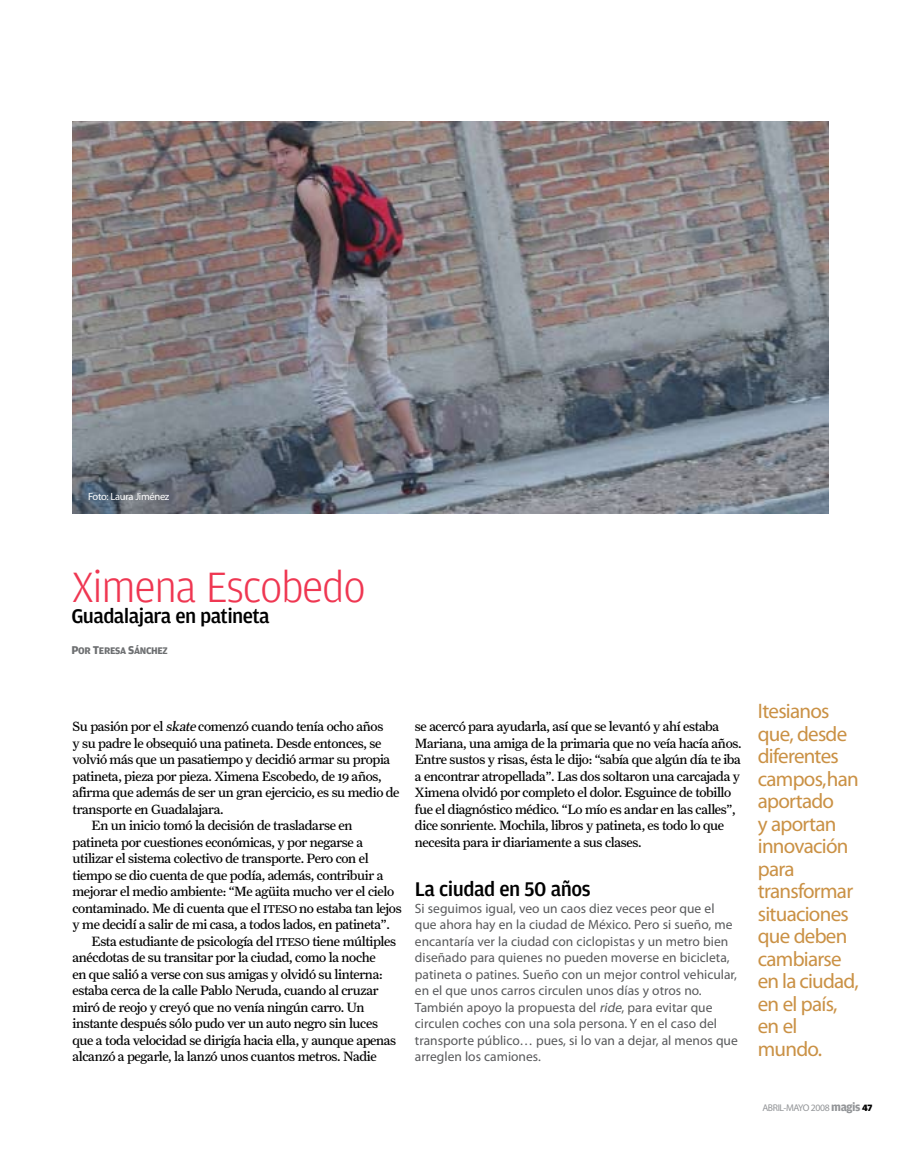
<style>
.page{position:relative;width:915px;height:1149px;background:#fff}
.page>*{position:absolute;margin:0;border:0;box-sizing:border-box;transform-origin:0 0}
.t1{font:300 45px "Amplitude";letter-spacing:-.03em;color:#ef3752}
.t2{font:21px/22.5px "Myriad Pro";letter-spacing:-.035em;color:#ca9145}
.t3{font:500 21px "Amplitude";letter-spacing:-.03em;color:#000}
.t4{font:13.5px/16.5px "Farnham Text";letter-spacing:-.025em;color:#000}
.t5{font:13.5px/16.5px "Myriad Pro";color:#58595b}
.t6{font:10.5px "Myriad Pro";letter-spacing:-.03em;color:#fff}
.t7{font:10.2px "Amplitude Bold SC850";letter-spacing:-.035em;color:#6d6f71}
.t8{font:9.75px "Myriad Pro";letter-spacing:-.04em;color:#939598}
.s1{font-size:12px}
.s2{font-style:italic}
.s3{font-family:"Farnham Text Regular SC850";font-size:11.55px}
.s4{font-family:"Amplitude";font-weight:700;font-size:12px}
.s5{font-family:"Amplitude";font-weight:900;color:#000}
</style>
<div class="page">
<img style="left:72px;top:122px;width:755px;height:391px">
<p class="t6" style="left:88px;top:490px;width:83px">Foto: Laura Jiménez</p>
<h1 class="t1" style="left:71px;top:562px;width:296px">Ximena Escobedo</h1>
<h2 class="t3" style="left:71px;top:604px;width:200px">Guadalajara en patineta</h2>
<p class="t7" style="left:71px;top:644px;width:98px"><span class="s1">P</span>OR <span class="s1">T</span>ERESA <span class="s1">S</span>ÁNCHEZ</p>
<p class="t4" style="left:72px;top:717px;width:312px">Su pasión por el <span class="s2">skate</span> comenzó cuando tenía ocho años</p>
<p class="t4" style="left:72px;top:734px;width:310px">y su padre le obsequió una patineta. Desde entonces, se</p>
<p class="t4" style="left:72px;top:750px;width:319px">volvió más que un pasatiempo y decidió armar su propia</p>
<p class="t4" style="left:72px;top:767px;width:310px">patineta, pieza por pieza. Ximena Escobedo, de 19 años,</p>
<p class="t4" style="left:72px;top:783px;width:328px">afirma que además de ser un gran ejercicio, es su medio de</p>
<p class="t4" style="left:72px;top:800px;width:152px">transporte en Guadalajara.</p>
<p class="t4" style="left:92px;top:816px;width:262px">En un inicio tomó la decisión de trasladarse en</p>
<p class="t4" style="left:72px;top:833px;width:292px">patineta por cuestiones económicas, y por negarse a</p>
<p class="t4" style="left:72px;top:849px;width:297px">utilizar el sistema colectivo de transporte. Pero con el</p>
<p class="t4" style="left:72px;top:866px;width:312px">tiempo se dio cuenta de que podía, además, contribuir a</p>
<p class="t4" style="left:72px;top:882px;width:323px">mejorar el medio ambiente: “Me agüita mucho ver el cielo</p>
<p class="t4" style="left:72px;top:899px;width:330px">contaminado. Me di cuenta que el <span class="s3">ITESO</span> no estaba tan lejos</p>
<p class="t4" style="left:72px;top:915px;width:319px">y me decidí a salir de mi casa, a todos lados, en patineta”.</p>
<p class="t4" style="left:92px;top:932px;width:306px">Esta estudiante de psicología del <span class="s3">ITESO</span> tiene múltiples</p>
<p class="t4" style="left:72px;top:948px;width:305px">anécdotas de su transitar por la ciudad, como la noche</p>
<p class="t4" style="left:72px;top:965px;width:311px">en que salió a verse con sus amigas y olvidó su linterna:</p>
<p class="t4" style="left:72px;top:981px;width:307px">estaba cerca de la calle Pablo Neruda, cuando al cruzar</p>
<p class="t4" style="left:72px;top:998px;width:293px">miró de reojo y creyó que no venía ningún carro. Un</p>
<p class="t4" style="left:72px;top:1014px;width:307px">instante después sólo pudo ver un auto negro sin luces</p>
<p class="t4" style="left:72px;top:1031px;width:325px">que a toda velocidad se dirigía hacia ella, y aunque apenas</p>
<p class="t4" style="left:72px;top:1047px;width:306px">alcanzó a pegarle, la lanzó unos cuantos metros. Nadie</p>
<p class="t4" style="left:415px;top:717px;width:328px">se acercó para ayudarla, así que se levantó y ahí estaba Mariana, una amiga de la primaria que no veía hacía años.<br>Entre sustos y risas, ésta le dijo: “sabía que algún día te iba a encontrar atropellada”. Las dos soltaron una carcajada y Ximena olvidó por completo el dolor. Esguince de tobillo fue el diagnóstico médico. “Lo mío es andar en las calles”, dice sonriente. Mochila, libros y patineta, es todo lo que necesita para ir diariamente a sus clases.</p>
<h2 class="t3" style="left:415px;top:877px;width:177px">La ciudad en 50 años</h2>
<p class="t5" style="left:415px;top:899px;width:324px">Si seguimos igual, veo un caos diez veces peor que el que ahora hay en la ciudad de México. Pero si sueño, me encantaría ver la ciudad con ciclopistas y un metro bien diseñado para quienes no pueden moverse en bicicleta, patineta o patines. Sueño con un mejor control vehicular, en el que unos carros circulen unos días y otros no.<br>También apoyo la propuesta del <span class="s2">ride</span>, para evitar que circulen coches con una sola persona. Y en el caso del transporte público… pues, si lo van a dejar, al menos que arreglen los camiones.</p>
<h2 class="t2" style="left:757px;top:699px;width:102px">Itesianos que, desde diferentes campos, han aportado<br>y aportan innovación para transformar situaciones que deben cambiarse en la ciudad, en el país, en el mundo.</h2>
<p class="t8" style="left:762px;top:1101px;width:112px">ABRIL-MAYO 2008 <span class="s4">magis</span> <span class="s5">47</span></p>
</div>
